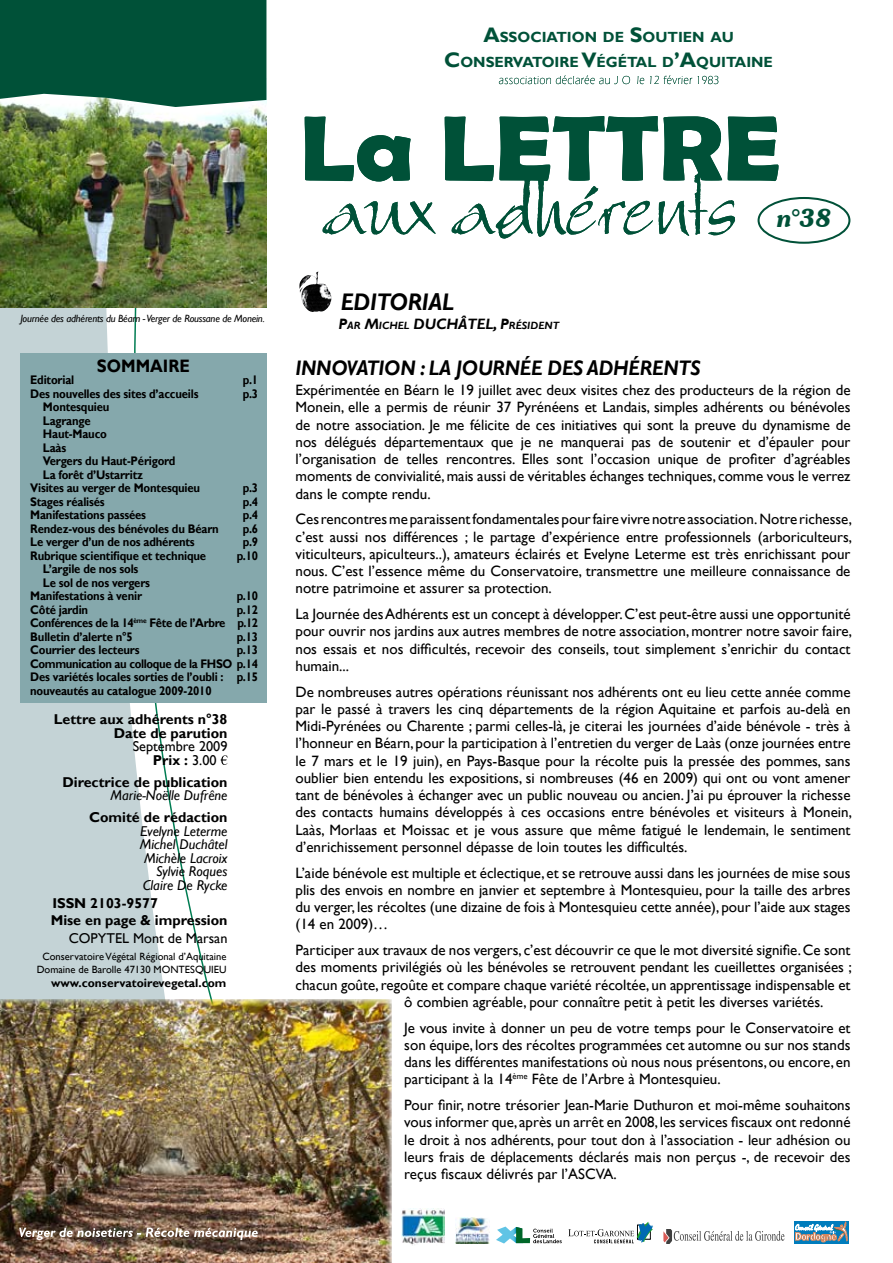
<style>
.page{position:relative;width:893px;height:1263px;background:#fff}
.page>*{position:absolute;margin:0;border:0;box-sizing:border-box;transform-origin:0 0}
.t1{font:italic 600 25.05px "Souvenir IT Cby BT";color:#005138}
.t2{font:italic 700 24px "Gill Sans";letter-spacing:-.01em;color:#000;scale:.93 1}
.t3{font:italic 700 21px "Gill Sans";letter-spacing:-.01em;color:#000;scale:.93 1}
.t4{font:700 18px "Gill Sans";color:#000;scale:.91 1}
.t5{font:15px/17.2px "Gill Sans";color:#000;text-align:justify}
.t6{font:700 14.7px/25.2px "Gill Sans";color:#005138;text-align:center}
.t7{font:700 14.25px/13.5px "Gill Sans";color:#000;text-align:right}
.t8{font:italic 14.25px/13.5px "Gill Sans";color:#000;text-align:right}
.t9{font:14.25px/13.5px "Gill Sans";color:#000}
.t10{font:700 12.45px/13.5px "Gill Sans";letter-spacing:-.015em;color:#000;text-align:justify;scale:.91 1}
.t11{font:700 12px "Gill Sans";color:#000}
.t12{font:10.5px/12.6px "Gill Sans";color:#000;text-align:center}
.t13{font:italic 10.5px "Gill Sans";letter-spacing:-.02em;color:#000}
.t14{font:italic 700 10.5px "Gill Sans";color:#000}
.s1{font-size:21px}
.s2{font-weight:700}
.s3{font-size:15px}
</style>
<div class="page">
<svg style="left:0;top:307px;width:218px;height:692px;fill:#c4d3d6"></svg>
<svg style="left:305px;top:117px;width:106px;height:64px"></svg>
<svg style="left:323px;top:201px;width:113px;height:34px"></svg>
<svg style="left:445px;top:116px;width:333px;height:123px"></svg>
<div style="left:758px;top:197px;width:92px;height:47px;border:2px solid #005138;border-radius:50%"></div>
<img style="left:0;top:107px;width:266px;height:200px">
<div style="left:0;top:0;width:266px;height:107px;background:#005138"></div>
<img style="left:456px;top:1218px;width:34px;height:25px">
<img style="left:402px;top:1209px;width:43px;height:36px">
<svg style="left:496px;top:1226px;width:66px;height:17px"></svg>
<svg style="left:568px;top:1222px;width:85px;height:21px"></svg>
<div style="left:794px;top:1220px;width:55px;height:23px;background:#007cbc"></div>
<svg style="left:795px;top:1222px;width:52px;height:20px"></svg>
<svg style="left:663px;top:1229px;width:122px;height:14px"></svg>
<img style="left:0;top:999px;width:391px;height:264px">
<svg style="left:499px;top:75px;width:131px;height:9px"></svg>
<svg style="left:637px;top:76px;width:7px;height:8px"></svg>
<svg style="left:650px;top:75px;width:42px;height:9px"></svg>
<svg style="left:698px;top:76px;width:20px;height:8px"></svg>
<svg style="left:221px;top:755px;width:6px;height:10px"></svg>
<div style="left:20px;top:353px;width:246px;height:349px;background:#85a8ac"></div>
<img style="left:299px;top:272px;width:18px;height:17px">
<svg style="left:19px;top:1228px;width:239px;height:12px;background:#918174"></svg>
<p class="t6" style="left:444px;top:25px;width:330px"><span class="s1">A</span>SSOCIATION DE <span class="s1">S</span>OUTIEN AU<br><span class="s1">C</span>ONSERVATOIRE <span class="s1">V</span>ÉGÉTAL D<span class="s1">’</span><span class="s1">A</span>QUITAINE</p>
<p class="t13" style="left:20px;top:312px;width:246px">Journée des adhérents du Béarn - Verger de Roussane de Monein.</p>
<p class="t4" style="left:97px;top:355px;width:104px">SOMMAIRE</p>
<p class="t10" style="left:30px;top:374px;width:50px">Editorial</p>
<p class="t10" style="left:243px;top:374px;width:18px">p.1</p>
<p class="t10" style="left:30px;top:387px;width:186px">Des nouvelles des sites d’accueils</p>
<p class="t10" style="left:243px;top:387px;width:18px">p.3</p>
<p class="t10" style="left:43px;top:401px;width:75px">Montesquieu</p>
<p class="t10" style="left:43px;top:414px;width:54px">Lagrange</p>
<p class="t10" style="left:43px;top:428px;width:72px">Haut-Mauco</p>
<p class="t10" style="left:43px;top:441px;width:27px">Laàs</p>
<p class="t10" style="left:43px;top:455px;width:147px">Vergers du Haut-Périgord</p>
<p class="t10" style="left:43px;top:468px;width:111px">La forêt d’Ustarritz</p>
<p class="t10" style="left:30px;top:482px;width:188px">Visites au verger de Montesquieu</p>
<p class="t10" style="left:243px;top:482px;width:18px">p.3</p>
<p class="t10" style="left:30px;top:495px;width:83px">Stages réalisés</p>
<p class="t10" style="left:243px;top:495px;width:18px">p.4</p>
<p class="t10" style="left:30px;top:509px;width:129px">Manifestations passées</p>
<p class="t10" style="left:243px;top:509px;width:18px">p.4</p>
<p class="t10" style="left:30px;top:522px;width:209px">Rendez-vous des bénévoles du Béarn</p>
<p class="t10" style="left:243px;top:522px;width:18px">p.6</p>
<p class="t10" style="left:30px;top:536px;width:182px">Le verger d’un de nos adhérents</p>
<p class="t10" style="left:243px;top:536px;width:18px">p.9</p>
<p class="t10" style="left:30px;top:549px;width:195px">Rubrique scientifique et technique</p>
<p class="t10" style="left:237px;top:549px;width:25px">p.10</p>
<p class="t10" style="left:43px;top:563px;width:106px">L’argile de nos sols</p>
<p class="t10" style="left:43px;top:576px;width:119px">Le sol de nos vergers</p>
<p class="t10" style="left:30px;top:590px;width:124px">Manifestations à venir</p>
<p class="t10" style="left:237px;top:590px;width:25px">p.10</p>
<p class="t10" style="left:30px;top:603px;width:65px">Côté jardin</p>
<p class="t10" style="left:30px;top:603px;width:252px;text-indent:207px">p.12<br>Conférences de la 14<sup>ème</sup> Fête de l’Arbre p.12<br>Bulletin d’alerte n°5</p>
<p class="t10" style="left:237px;top:630px;width:25px">p.13</p>
<p class="t10" style="left:30px;top:644px;width:122px">Courrier des lecteurs</p>
<p class="t10" style="left:30px;top:644px;width:252px;text-indent:207px">p.13<br>Communication au colloque de la FHSO p.14<br>Des variétés locales sorties de l’oubli : p.15 nouveautés au catalogue 2009-2010</p>
<p class="t7" style="left:54px;top:713px;width:175px">Lettre aux adhérents n°38<br>Date de parution</p>
<p class="t9" style="left:153px;top:740px;width:76px;text-indent:-20px">Septembre 2009<br><span class="s2">Prix :</span> 3.00</p>
<p class="t7" style="left:62px;top:776px;width:167px">Directrice de publication</p>
<p class="t8" style="left:110px;top:789px;width:119px">Marie-Noëlle Dufrêne</p>
<p class="t7" style="left:89px;top:811px;width:140px">Comité de rédaction</p>
<p class="t8" style="left:140px;top:824px;width:89px">Evelyne Leterme<br>Michel Duchâtel<br>Michèle Lacroix<br>Sylvie Roques<br>Claire De Rycke</p>
<p class="t7" style="left:51px;top:894px;width:178px;line-height:17.7px;text-align:left">ISSN 2103-9577<br>Mise en page &amp; impression</p>
<p class="t9" style="left:69px;top:932px;width:160px">COPYTEL Mont de Marsan</p>
<p class="t12" style="left:37px;top:951px;width:191px">Conservatoire Végétal Régional d’Aquitaine<br>Domaine de Barolle 47130 MONTESQUIEU</p>
<p class="t11" style="left:51px;top:976px;width:177px">www.conservatoirevegetal.com</p>
<h2 class="t2" style="left:341px;top:288px;width:123px">EDITORIAL</h2>
<p class="t14" style="left:338px;top:320px;width:222px"><span class="s3">P</span>AR <span class="s3">M</span>ICHEL <span class="s3">DUCH</span><span class="s3">Â</span><span class="s3">TEL, P</span>RÉSIDENT</p>
<h3 class="t3" style="left:296px;top:356px;width:79px">INNOVATIO</h3>
<h3 class="t3" style="left:400px;top:356px;width:324px">N : LA JOURNÉE DES ADHÉRENTS</h3>
<h1 class="t1" style="left:777px;top:203px;width:56px">n°38</h1>
<p class="t5" style="left:296px;top:382px;width:556px">Expérimentée en Béarn le 19 juillet avec deux visites chez des producteurs de la région de Monein, elle a permis de réunir 37 Pyrénéens et Landais, simples adhérents ou bénévoles de notre association. Je me félicite de ces initiatives qui sont la preuve du dynamisme de nos délégués départementaux que je ne manquerai pas de soutenir et d’épauler pour l’organisation de telles rencontres. Elles sont l’occasion unique de profiter d’agréables moments de convivialité, mais aussi de véritables échanges techniques, comme vous le verrez dans le compte rendu.</p>
<p class="t5" style="left:296px;top:511px;width:558px">Ces rencontres me paraissent fondamentales pour faire vivre notre association. Notre richesse, c’est aussi nos différences ; le partage d’expérience entre professionnels (arboriculteurs, viticulteurs, apiculteurs..), amateurs éclairés et Evelyne Leterme est très enrichissant pour nous. C’est l’essence même du Conservatoire, transmettre une meilleure connaissance de notre patrimoine et assurer sa protection.</p>
<p class="t5" style="left:296px;top:606px;width:558px">La Journée des Adhérents est un concept à développer. C’est peut-être aussi une opportunité pour ouvrir nos jardins aux autres membres de notre association, montrer notre savoir faire, nos essais et nos difficultés, recevoir des conseils, tout simplement s’enrichir du contact humain...</p>
<p class="t5" style="left:296px;top:683px;width:558px">De nombreuses autres opérations réunissant nos adhérents ont eu lieu cette année comme par le passé à travers les cinq départements de la région Aquitaine et parfois au-delà en Midi-Pyrénées ou Charente ; parmi celles-là, je citerai les journées d’aide bénévole - très à l’honneur en Béarn, pour la participation à l’entretien du verger de Laàs (onze journées entre le 7 mars et le 19 juin), en Pays-Basque pour la récolte puis la pressée des pommes, sans oublier bien entendu les expositions, si nombreuses (46 en 2009) qui ont ou vont amener tant de bénévoles à échanger avec un public nouveau ou ancien. J’ai pu éprouver la richesse des contacts humains développés à ces occasions entre bénévoles et visiteurs à Monein, Laàs, Morlaas et Moissac et je vous assure que même fatigué le lendemain, le sentiment d’enrichissement personnel dépasse de loin toutes les difficultés.</p>
<p class="t5" style="left:296px;top:864px;width:557px">L’aide bénévole est multiple et éclectique, et se retrouve aussi dans les journées de mise sous plis des envois en nombre en janvier et septembre à Montesquieu, pour la taille des arbres du verger, les récoltes (une dizaine de fois à Montesquieu cette année), pour l’aide aux stages (14 en 2009)…</p>
<p class="t5" style="left:296px;top:942px;width:557px">Participer aux travaux de nos vergers, c’est découvrir ce que le mot diversité signifie. Ce sont</p>
<p class="t5" style="left:296px;top:959px;width:558px">des moments privilégiés où les bénévoles se retrouvent pendant les cueillettes organisées ;</p>
<p class="t5" style="left:296px;top:976px;width:556px">chacun goûte, regoûte et compare chaque variété récoltée, un apprentissage indispensable et</p>
<p class="t5" style="left:404px;top:993px;width:421px">ô combien agréable, pour connaître petit à petit les diverses variétés.</p>
<p class="t5" style="left:404px;top:1019px;width:448px">Je vous invite à donner un peu de votre temps pour le Conservatoire et son équipe, lors des récoltes programmées cet automne ou sur nos stands dans les différentes manifestations où nous nous présentons, ou encore, en participant à la 14<sup>ème</sup> Fête de l’Arbre à Montesquieu.</p>
<p class="t5" style="left:404px;top:1097px;width:448px">Pour finir, notre trésorier Jean-Marie Duthuron et moi-même souhaitons vous informer que, après un arrêt en 2008, les services fiscaux ont redonné le droit à nos adhérents, pour tout don à l’association - leur adhésion ou leurs frais de déplacements déclarés mais non perçus -, de recevoir des reçus fiscaux délivrés par l’ASCVA.</p>
</div>
